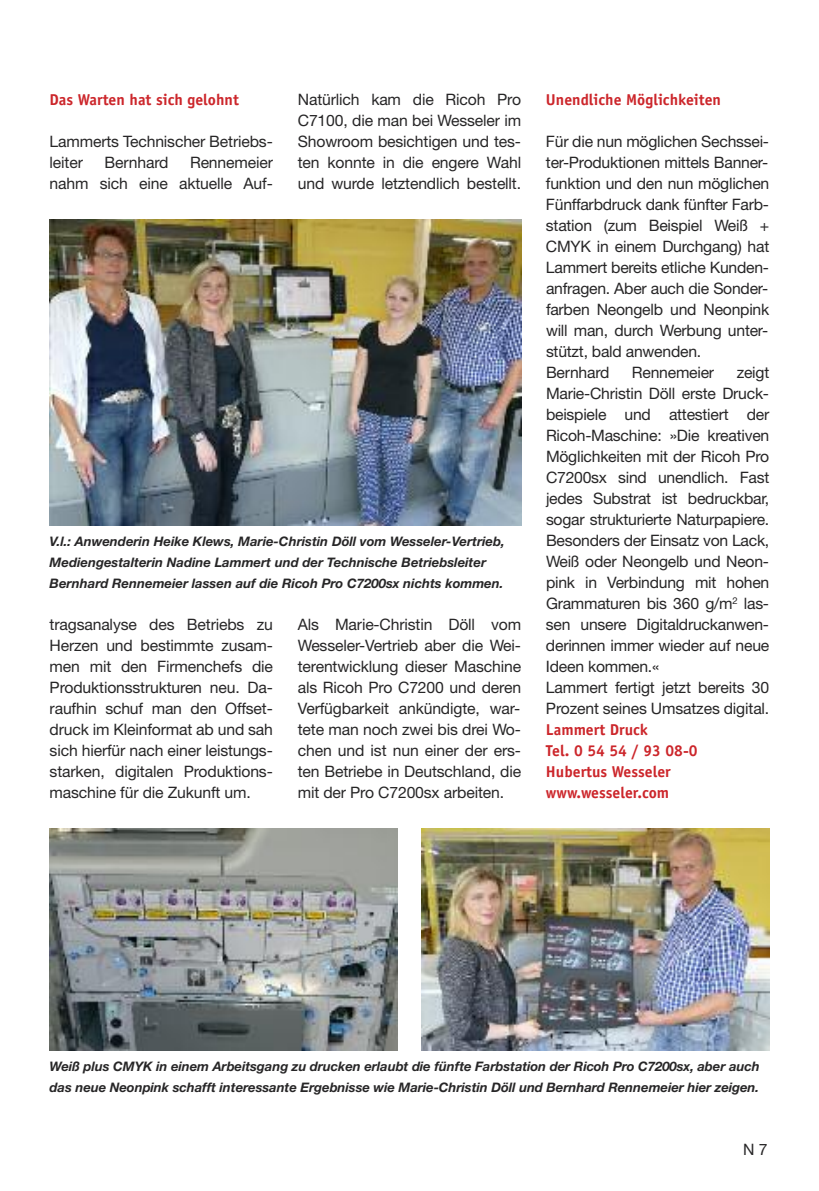
<style>
.page{position:relative;width:819px;height:1191px;background:#fff}
.page>*{position:absolute;margin:0;border:0;box-sizing:border-box;transform-origin:0 0}
.t1{font:15.75px/21px "Helvetica Neue LT Std";letter-spacing:-.015em;color:#272627}
.t2{font:700 15.75px/21px "Officina Sans";color:#cc262b}
.t3{font:italic 700 13.12px/21px "Helvetica Neue LT Std";letter-spacing:-.005em;color:#272627}
</style>
<div class="page">
<img style="left:50px;top:220px;width:471px;height:305px">
<img style="left:422px;top:828px;width:347px;height:222px">
<img style="left:50px;top:828px;width:347px;height:222px">
<p class="t2" style="left:50px;top:90px;width:191px">Das Warten hat sich gelohnt</p>
<p class="t1" style="left:50px;top:132px;width:225px">Lammerts Technischer Betriebs&shy;leiter</p>
<p class="t1" style="left:50px;top:153px;width:225px;text-align:right">Rennemeier<br>nahm sich eine aktuelle Auf-</p>
<p class="t1" style="left:104px;top:153px;width:65px">Bernhard</p>
<p class="t1" style="left:298px;top:90px;width:225px;text-align:justify">Natürlich kam die Ricoh Pro C7100, die man bei Wesseler im Showroom besichtigen und tes&shy;ten konnte in die engere Wahl und wurde letztendlich bestellt.</p>
<p class="t3" style="left:50px;top:532px;width:456px">V.l.: Anwenderin Heike Klews, Marie-Christin Döll vom Wesseler-Vertrieb,<br>Mediengestalterin Nadine Lammert und der Technische Betriebsleiter<br>Bernhard Rennemeier lassen auf die Ricoh Pro C7200sx nichts kommen.</p>
<p class="t1" style="left:50px;top:615px;width:225px;text-align:justify">tragsanalyse des Betriebs zu Herzen und bestimmte zusam&shy;men mit den Firmenchefs die Produktionsstrukturen neu. Da&shy;raufhin schuf man den Offset&shy;druck im Kleinformat ab und sah sich hierfür nach einer leistungs&shy;starken, digitalen Produktions&shy;maschine für die Zukunft um.</p>
<p class="t1" style="left:298px;top:615px;width:225px;text-align:justify">Als Marie-Christin Döll vom Wesseler-Vertrieb aber die Wei&shy;terentwicklung dieser Maschine als Ricoh Pro C7200 und deren Verfügbarkeit ankündigte, war&shy;tete man noch zwei bis drei Wo&shy;chen und ist nun einer der ers&shy;ten Betriebe in Deutschland, die mit der Pro C7200sx arbeiten.</p>
<p class="t2" style="left:546px;top:90px;width:176px">Unendliche Möglichkeiten</p>
<p class="t1" style="left:546px;top:132px;width:225px">Für die nun möglichen Sechssei&shy;ter-Produktionen mittels Banner&shy;funktion und den nun möglichen<br>Fünffarbdruck dank fünfter Farb&shy;station (zum Beispiel Weiß +<br>CMYK in einem Durchgang) hat<br>Lammert bereits etliche Kunden&shy;anfragen. Aber auch die Sonder&shy;farben Neongelb und Neonpink will man, durch Werbung unter&shy;stützt, bald anwenden.<br>Bernhard</p>
<p class="t1" style="left:546px;top:363px;width:225px;text-indent:191px">zeigt<br>Marie-Christin Döll erste Druck&shy;beispiele und attestiert der<br>Ricoh-Maschine: »Die kreativen<br>Möglichkeiten mit der Ricoh Pro<br>C7200sx sind unendlich. Fast jedes Substrat ist bedruckbar, sogar strukturierte Naturpapiere.<br>Besonders der Einsatz von Lack,<br>Weiß oder Neongelb und Neon&shy;pink in Verbindung mit hohen<br>Grammaturen bis 360 g/m<sup>2</sup> las&shy;sen unsere Digitaldruckanwen&shy;derinnen immer wieder auf neue<br>Ideen kommen.«<br>Lammert fertigt jetzt bereits 30<br>Prozent seines Umsatzes digital.</p>
<p class="t2" style="left:546px;top:720px;width:153px">Lammert Druck<br>Tel. 0 54 54 / 93 08-0<br>Hubertus Wesseler www.wesseler.com</p>
<p class="t1" style="left:632px;top:363px;width:84px">Rennemeier</p>
<p class="t3" style="left:50px;top:1057px;width:711px">Weiß plus CMYK in einem Arbeitsgang zu drucken erlaubt die fünfte Farbstation der Ricoh Pro C7200sx, aber auch das neue Neonpink schafft interessante Ergebnisse wie Marie-Christin Döll und Bernhard Rennemeier hier zeigen.</p>
<p class="t1" style="left:743px;top:1140px;width:26px">N 7</p>
</div>
